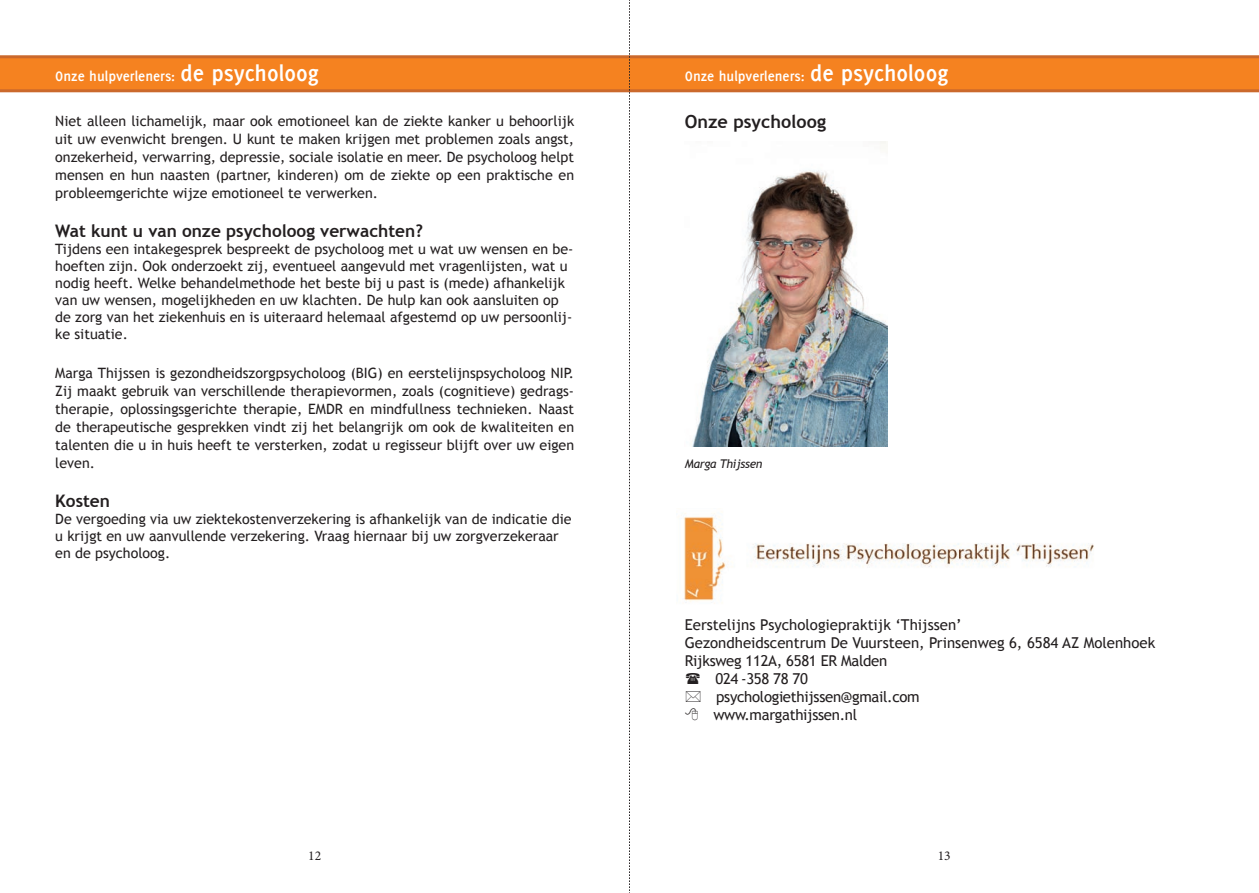
<style>
.page{position:relative;width:1259px;height:893px;background:#fff}
.page>*{position:absolute;margin:0;border:0;box-sizing:border-box;transform-origin:0 0}
.t1{font:700 18px "Trebuchet MS";color:#231f20}
.t2{font:700 17.25px "Trebuchet MS";color:#231f20}
.t3{font:15px "Trebuchet MS";color:#231f20}
.t4{font:15px "Trebuchet MS";letter-spacing:-.02em;color:#231f20}
.t5{font:700 15px "Delicious";color:#fff}
.t6{font:14.25px/18px "Trebuchet MS";color:#231f20;text-align:justify}
.t7{font:13.5px "Minion Pro";color:#231f20}
.t8{font:italic 12px "Trebuchet MS";letter-spacing:-.02em;color:#231f20}
.s1{font-size:24px}
</style>
<div class="page">
<svg style="left:0;top:55px;width:1259px;height:37px;background:#ee7f23"></svg>
<img style="left:692px;top:142px;width:195px;height:304px">
<img style="left:683px;top:513px;width:411px;height:91px">
<svg style="left:629px;top:0;width:1px;height:893px"></svg>
<p class="t5" style="left:55px;top:67px;width:265px">Onze hulpverleners: <span class="s1">de psycholoog</span></p>
<p class="t5" style="left:685px;top:68px;width:265px">Onze hulpverleners: <span class="s1">de psycholoog</span></p>
<p class="t1" style="left:685px;top:110px;width:143px">Onze psycholoog</p>
<p class="t6" style="left:55px;top:112px;width:520px">Niet alleen lichamelijk, maar ook emotioneel kan de ziekte kanker u behoorlijk uit uw evenwicht brengen. U kunt te maken krijgen met problemen zoals angst, onzekerheid, verwarring, depressie, sociale isolatie en meer. De psycholoog helpt mensen en hun naasten (partner, kinderen) om de ziekte op een praktische en probleemgerichte wijze emotioneel te verwerken.</p>
<p class="t2" style="left:55px;top:220px;width:369px">Wat kunt u van onze psycholoog verwachten?</p>
<p class="t6" style="left:55px;top:240px;width:520px;line-height:17.1px;text-align:left">Tijdens een intakegesprek bespreekt de psycholoog met u wat uw wensen en be&shy;hoeften zijn. Ook onderzoekt zij, eventueel aangevuld met vragenlijsten, wat u nodig heeft. Welke behandelmethode het beste bij u past is (mede) afhankelijk van uw wensen, mogelijkheden en uw klachten. De hulp kan ook aansluiten op de zorg van het ziekenhuis en is uiteraard helemaal afgestemd op uw persoonlij&shy;ke situatie.</p>
<p class="t6" style="left:55px;top:364px;width:520px">Marga Thijssen is gezondheidszorgpsycholoog (BIG) en eerstelijnspsycholoog NIP.<br>Zij maakt gebruik van verschillende therapievormen, zoals (cognitieve) gedrags&shy;therapie, oplossingsgerichte therapie, EMDR en mindfullness technieken. Naast de therapeutische gesprekken vindt zij het belangrijk om ook de kwaliteiten en talenten die u in huis heeft te versterken, zodat u regisseur blijft over uw eigen leven.</p>
<p class="t2" style="left:55px;top:490px;width:56px">Kosten</p>
<p class="t6" style="left:55px;top:510px;width:518px;line-height:17.1px;text-align:left">De vergoeding via uw ziektekostenverzekering is afhankelijk van de indicatie die u krijgt en uw aanvullende verzekering. Vraag hiernaar bij uw zorgverzekeraar en de psycholoog.</p>
<p class="t8" style="left:685px;top:457px;width:79px">Marga Thijssen</p>
<p class="t3" style="left:685px;top:616px;width:278px">Eerstelijns Psychologiepraktijk ‘Thijssen’</p>
<p class="t3" style="left:685px;top:634px;width:472px">Gezondheidscentrum De Vuursteen, Prinsenweg 6, 6584 AZ Molenhoek</p>
<p class="t4" style="left:685px;top:652px;width:204px">Rijksweg 112A, 6581 ER Malden</p>
<p class="t4" style="left:715px;top:670px;width:94px">024 -358 78 70</p>
<p class="t4" style="left:716px;top:688px;width:205px">psychologiethijssen@gmail.com</p>
<p class="t4" style="left:713px;top:706px;width:145px">www.margathijssen.nl</p>
<p class="t7" style="left:308px;top:847px;width:14px">12</p>
<p class="t7" style="left:937px;top:847px;width:14px">13</p>
</div>
